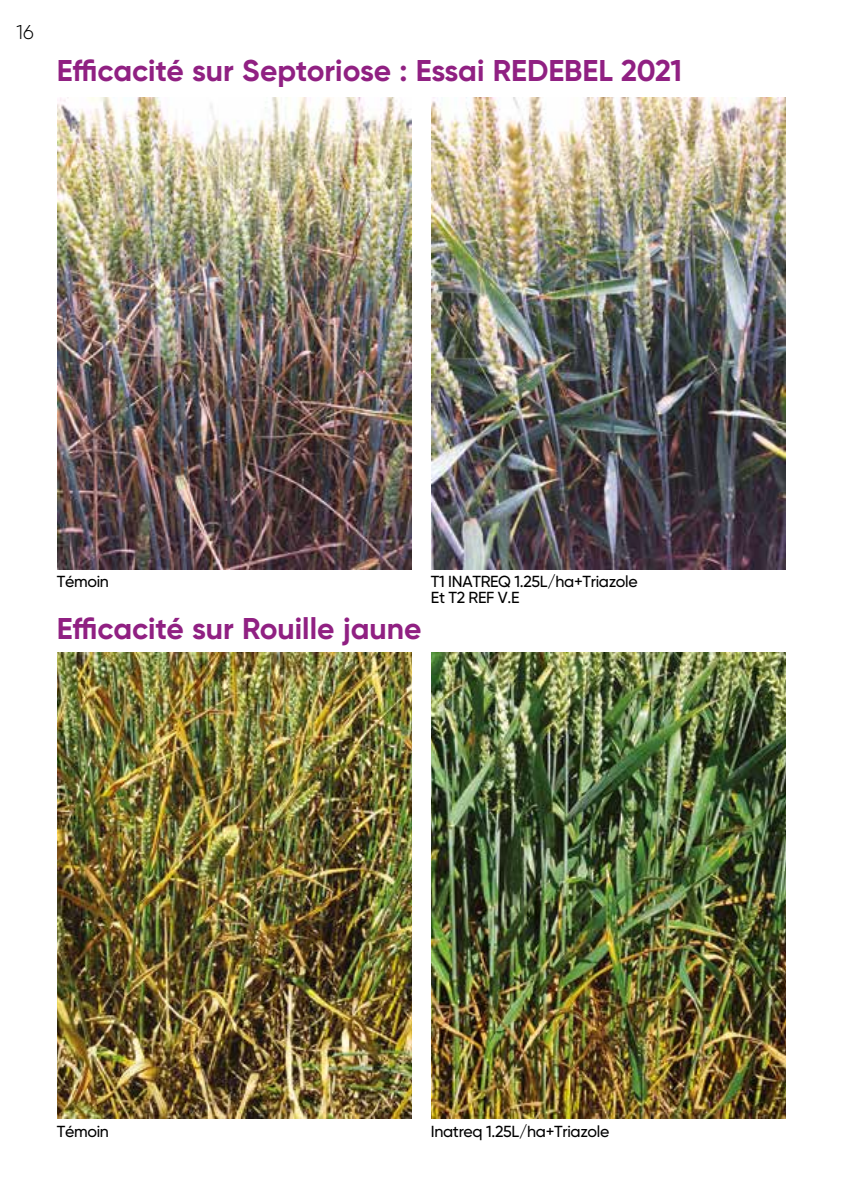
<style>
.page{position:relative;width:842px;height:1191px;background:#fff}
.page>*{position:absolute;margin:0;border:0;box-sizing:border-box;transform-origin:0 0}
.t1{font:700 30px "Gilroy";color:#902082}
.t2{font:300 20px "Gilroy";color:#000}
.t3{font:500 16px/15.6px "Gilroy";letter-spacing:-.02em;color:#000}
</style>
<div class="page">
<img style="left:57px;top:98px;width:354px;height:471px">
<img style="left:57px;top:652px;width:354px;height:466px">
<img style="left:431px;top:98px;width:354px;height:471px">
<img style="left:431px;top:652px;width:354px;height:466px">
<p class="t2" style="left:17px;top:19px;width:19px">16</p>
<h1 class="t1" style="left:57px;top:51px;width:627px">Efficacité sur Septoriose : Essai REDEBEL 2021</h1>
<p class="t3" style="left:57px;top:573px;width:54px">Témoin</p>
<h1 class="t1" style="left:57px;top:609px;width:366px">Efficacité sur Rouille jaune</h1>
<p class="t3" style="left:431px;top:573px;width:208px">T1 INATREQ 1.25L/ha+Triazole<br>Et T2 REF V.E</p>
<p class="t3" style="left:57px;top:1123px;width:54px">Témoin</p>
<p class="t3" style="left:431px;top:1123px;width:180px">Inatreq 1.25L/ha+Triazole</p>
</div>
